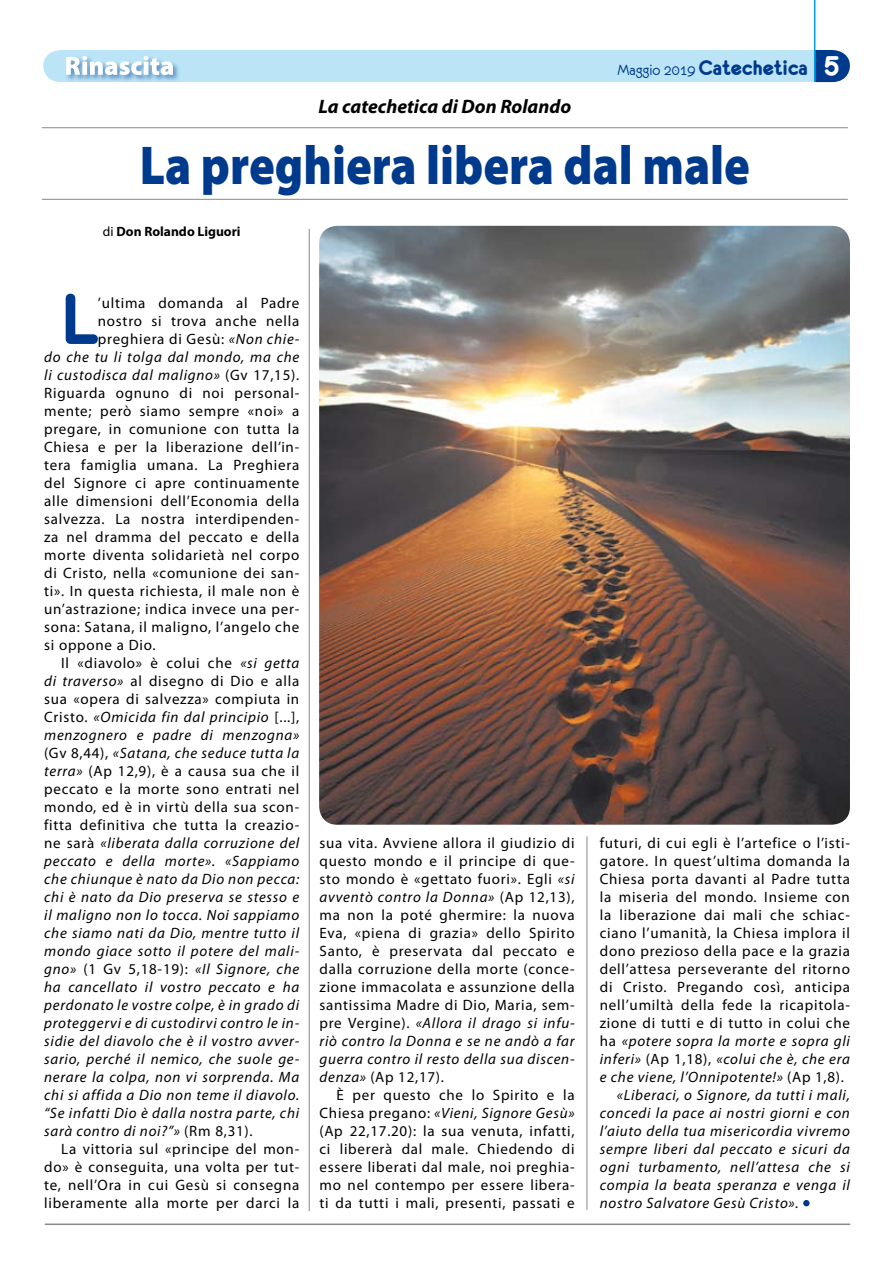
<style>
.page{position:relative;width:893px;height:1263px;background:#fff}
.page>*{position:absolute;margin:0;border:0;box-sizing:border-box;transform-origin:0 0}
.t1{font:77.55px "Eurofurencebold";color:#003a8c}
.t2{font:900 55.05px "Myriad Pro";color:#003a8c;scale:.87 1}
.t3{font:22.5px "Eurofurencebold";color:#003a8c}
.t4{font:italic 700 19.5px "Myriad Pro";color:#000}
.t5{font:15px/18px "Myriad Pro";letter-spacing:.05em;color:#000;text-align:justify}
.t6{font:italic 15px "Myriad Pro";letter-spacing:.05em;color:#000}
.t7{font:700 13.5px "Myriad Pro";color:#000}
.s1{font-family:"Eurofurenceregular";font-size:16.5px}
.s2{font-size:30px;color:#fff}
.s3{font-weight:400}
.s4{font-style:italic}
.s5{font-style:normal}
</style>
<div class="page">
<img style="left:319px;top:226px;width:531px;height:599px">
<hr style="left:309px;top:229px;width:1px;height:982px;background:#87888a">
<hr style="left:814px;top:0;width:1px;height:82px;background:#009ee0">
<svg style="left:43px;top:50px;width:807px;height:32px;background:#b4ddf1"></svg>
<hr style="left:45px;top:1223px;width:805px;height:2px;background:#87888a">
<hr style="left:42px;top:127px;width:806px;height:1px;background:#87888a">
<hr style="left:42px;top:199px;width:806px;height:1px;background:#87888a">
<hr style="left:587px;top:836px;width:1px;height:374px;background:#87888a">
<div style="left:803px;top:1200px;width:7px;height:6px;background:#003a8c;border-radius:50%"></div>
<h3 class="t4" style="left:318px;top:94px;width:254px">La catechetica di Don Rolando</h3>
<h3 class="t3" style="left:617px;top:56px;width:224px"><span class="s1">Maggio 2019</span> Catechetica <span class="s2">5</span></h3>
<h2 class="t2" style="left:140px;top:128px;width:703px">La preghiera libera dal male</h2>
<p class="t7" style="left:103px;top:223px;width:139px"><span class="s3">di</span> Don Rolando Liguori</p>
<h1 class="t1" style="left:61px;top:280px;width:38px">L</h1>
<p class="t5" style="left:98px;top:294px;width:203px">’ultima domanda al Padre</p>
<p class="t5" style="left:98px;top:312px;width:203px">nostro si trova anche nella</p>
<p class="t5" style="left:98px;top:330px;width:203px">preghiera di Gesù: <span class="s4">«Non chie-</span></p>
<p class="t6" style="left:44px;top:348px;width:257px">do che tu li tolga dal mondo, ma che</p>
<p class="t6" style="left:44px;top:366px;width:257px">li custodisca dal maligno» <span class="s5">(Gv 17,15).</span></p>
<p class="t5" style="left:44px;top:384px;width:257px">Riguarda ognuno di noi personal-</p>
<p class="t5" style="left:44px;top:402px;width:257px">mente; però siamo sempre «noi» a</p>
<p class="t5" style="left:44px;top:420px;width:257px">pregare, in comunione con tutta la</p>
<p class="t5" style="left:44px;top:438px;width:257px">Chiesa e per la liberazione dell’in-</p>
<p class="t5" style="left:44px;top:456px;width:257px">tera famiglia umana. La Preghiera</p>
<p class="t5" style="left:44px;top:474px;width:257px">del Signore ci apre continuamente</p>
<p class="t5" style="left:44px;top:492px;width:257px">alle dimensioni dell’Economia della</p>
<p class="t5" style="left:44px;top:510px;width:257px">salvezza. La nostra interdipenden-</p>
<p class="t5" style="left:44px;top:528px;width:257px">za nel dramma del peccato e della</p>
<p class="t5" style="left:44px;top:546px;width:257px">morte diventa solidarietà nel corpo</p>
<p class="t5" style="left:44px;top:564px;width:257px">di Cristo, nella «comunione dei san-</p>
<p class="t5" style="left:44px;top:582px;width:257px">ti». In questa richiesta, il male non è</p>
<p class="t5" style="left:44px;top:600px;width:257px">un’astrazione; indica invece una per-</p>
<p class="t5" style="left:44px;top:618px;width:257px">sona: Satana, il maligno, l’angelo che</p>
<p class="t5" style="left:44px;top:636px;width:113px">si oppone a Dio.</p>
<p class="t5" style="left:61px;top:654px;width:240px">Il «diavolo» è colui che <span class="s4">«si getta</span></p>
<p class="t5" style="left:44px;top:672px;width:257px"><span class="s4">di traverso»</span> al disegno di Dio e alla</p>
<p class="t5" style="left:44px;top:690px;width:257px">sua «opera di salvezza» compiuta in</p>
<p class="t6" style="left:44px;top:708px;width:257px"><span class="s5">Cristo.</span> «Omicida fin dal principio <span class="s5">[...],</span></p>
<p class="t6" style="left:44px;top:726px;width:257px">menzognero e padre di menzogna»</p>
<p class="t6" style="left:44px;top:744px;width:257px"><span class="s5">(Gv 8,44),</span> «Satana, che seduce tutta la</p>
<p class="t5" style="left:44px;top:762px;width:257px"><span class="s4">terra»</span> (Ap 12,9), è a causa sua che il</p>
<p class="t5" style="left:44px;top:780px;width:257px">peccato e la morte sono entrati nel</p>
<p class="t5" style="left:44px;top:798px;width:257px">mondo, ed è in virtù della sua scon-</p>
<p class="t5" style="left:44px;top:816px;width:257px">fitta definitiva che tutta la creazio-</p>
<p class="t6" style="left:44px;top:834px;width:257px"><span class="s5">ne sarà</span> «liberata dalla corruzione del</p>
<p class="t6" style="left:44px;top:852px;width:257px">peccato e della morte». «Sappiamo</p>
<p class="t6" style="left:44px;top:870px;width:257px">che chiunque è nato da Dio non pecca:</p>
<p class="t6" style="left:44px;top:888px;width:257px">chi è nato da Dio preserva se stesso e</p>
<p class="t6" style="left:44px;top:906px;width:257px">il maligno non lo tocca. Noi sappiamo</p>
<p class="t6" style="left:44px;top:924px;width:257px">che siamo nati da Dio, mentre tutto il</p>
<p class="t6" style="left:44px;top:942px;width:257px">mondo giace sotto il potere del mali-</p>
<p class="t6" style="left:44px;top:960px;width:257px">gno» <span class="s5">(1 Gv 5,18-19):</span> «Il Signore, che</p>
<p class="t6" style="left:44px;top:978px;width:257px">ha cancellato il vostro peccato e ha</p>
<p class="t6" style="left:44px;top:996px;width:257px">perdonato le vostre colpe, è in grado di</p>
<p class="t6" style="left:44px;top:1014px;width:257px">proteggervi e di custodirvi contro le in-</p>
<p class="t6" style="left:44px;top:1032px;width:257px">sidie del diavolo che è il vostro avver-</p>
<p class="t6" style="left:44px;top:1050px;width:257px">sario, perché il nemico, che suole ge-</p>
<p class="t6" style="left:44px;top:1068px;width:257px">nerare la colpa, non vi sorprenda. Ma</p>
<p class="t6" style="left:44px;top:1086px;width:257px">chi si affida a Dio non teme il diavolo.</p>
<p class="t6" style="left:44px;top:1104px;width:257px">“Se infatti Dio è dalla nostra parte, chi</p>
<p class="t6" style="left:44px;top:1122px;width:210px">sarà contro di noi?”» <span class="s5">(Rm 8,31).</span></p>
<p class="t5" style="left:61px;top:1140px;width:240px">La vittoria sul «principe del mon-</p>
<p class="t5" style="left:44px;top:1158px;width:257px">do» è conseguita, una volta per tut-</p>
<p class="t5" style="left:44px;top:1176px;width:257px">te, nell’Ora in cui Gesù si consegna</p>
<p class="t5" style="left:44px;top:1194px;width:257px">liberamente alla morte per darci la</p>
<p class="t5" style="left:319px;top:833px;width:257px">sua vita. Avviene allora il giudizio di questo mondo e il principe di que&shy;sto mondo è «gettato fuori». Egli <span class="s4">«si avventò contro la Donna»</span> (Ap 12,13), ma non la poté ghermire: la nuova Eva, «piena di grazia» dello Spirito Santo, è preservata dal peccato e dalla corruzione della morte (conce&shy;zione immacolata e assunzione della santissima Madre di Dio, Maria, sem&shy;pre Vergine). <span class="s4">«Allora il drago si infu&shy;riò contro la Donna e se ne andò a far guerra contro il resto della sua discen&shy;denza»</span> (Ap 12,17).</p>
<p class="t5" style="left:319px;top:1085px;width:257px;text-indent:17px">È per questo che lo Spirito e la Chiesa pregano: <span class="s4">«Vieni, Signore Gesù» </span>(Ap 22,17.20): la sua venuta, infatti, ci libererà dal male. Chiedendo di essere liberati dal male, noi preghia&shy;mo nel contempo per essere libera&shy;ti da tutti i mali, presenti, passati e</p>
<p class="t5" style="left:600px;top:833px;width:252px">futuri, di cui egli è l’artefice o l’isti-</p>
<p class="t5" style="left:600px;top:851px;width:252px">gatore. In quest’ultima domanda la</p>
<p class="t5" style="left:600px;top:869px;width:252px">Chiesa porta davanti al Padre tutta</p>
<p class="t5" style="left:600px;top:887px;width:252px">la miseria del mondo. Insieme con</p>
<p class="t5" style="left:600px;top:905px;width:252px">la liberazione dai mali che schiac-</p>
<p class="t5" style="left:600px;top:923px;width:252px">ciano l’umanità, la Chiesa implora il</p>
<p class="t5" style="left:600px;top:941px;width:252px">dono prezioso della pace e la grazia</p>
<p class="t5" style="left:600px;top:959px;width:252px">dell’attesa perseverante del ritorno</p>
<p class="t5" style="left:600px;top:977px;width:252px">di Cristo. Pregando così, anticipa</p>
<p class="t5" style="left:600px;top:995px;width:252px">nell’umiltà della fede la ricapitola-</p>
<p class="t5" style="left:600px;top:1013px;width:252px">zione di tutti e di tutto in colui che</p>
<p class="t6" style="left:600px;top:1031px;width:252px"><span class="s5">ha</span> «potere sopra la morte e sopra gli</p>
<p class="t6" style="left:600px;top:1049px;width:252px">inferi» <span class="s5">(Ap 1,18),</span> «colui che è, che era</p>
<p class="t6" style="left:600px;top:1067px;width:246px">e che viene, l’Onnipotente!» <span class="s5">(Ap 1,8).</span></p>
<p class="t6" style="left:617px;top:1085px;width:235px">«Liberaci, o Signore, da tutti i mali,</p>
<p class="t6" style="left:600px;top:1103px;width:252px">concedi la pace ai nostri giorni e con</p>
<p class="t6" style="left:600px;top:1121px;width:252px">l’aiuto della tua misericordia vivremo</p>
<p class="t6" style="left:600px;top:1139px;width:252px">sempre liberi dal peccato e sicuri da</p>
<p class="t6" style="left:600px;top:1157px;width:252px">ogni turbamento, nell’attesa che si</p>
<p class="t6" style="left:600px;top:1175px;width:252px">compia la beata speranza e venga il</p>
<p class="t6" style="left:600px;top:1193px;width:200px">nostro Salvatore Gesù Cristo».</p>
</div>
